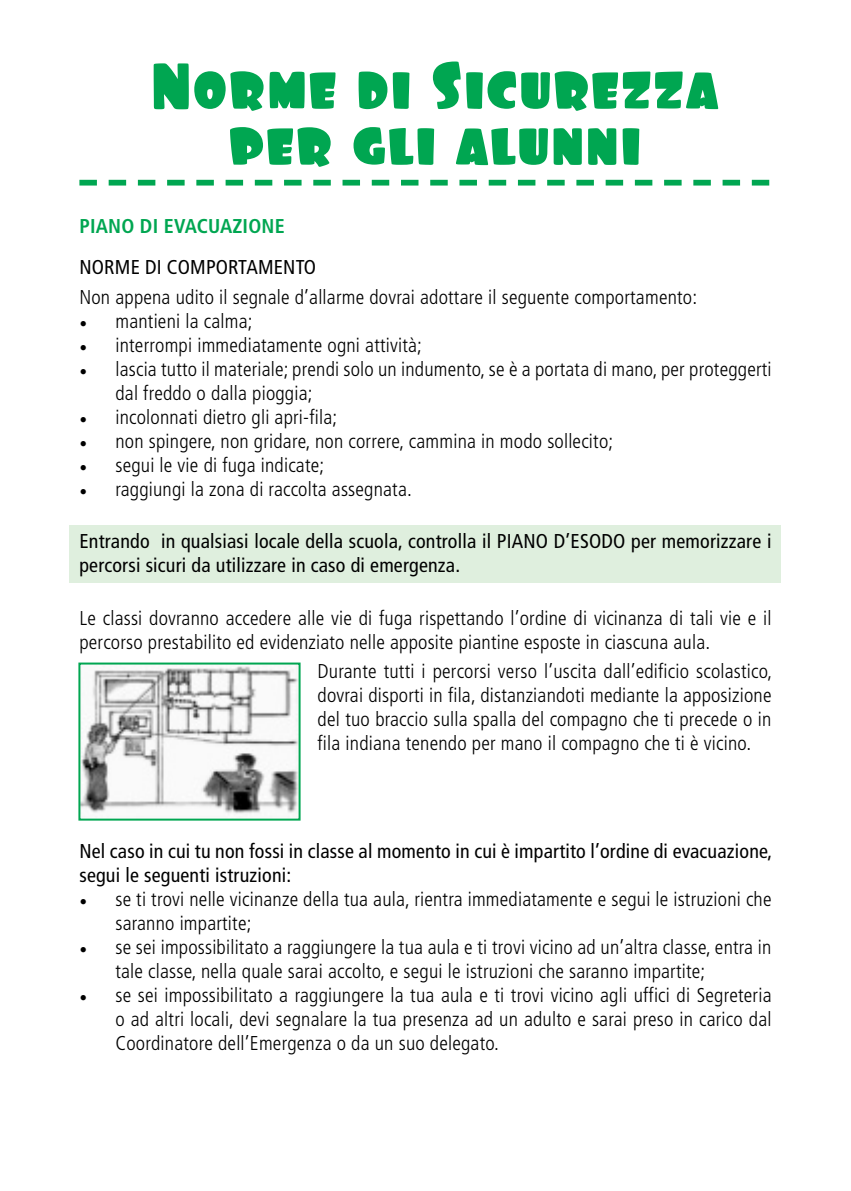
<style>
.page{position:relative;width:851px;height:1191px;background:#fff}
.page>*{position:absolute;margin:0;border:0;box-sizing:border-box;transform-origin:0 0}
.t1{font:66px/56px "Foo";letter-spacing:.01em;color:#00a651;text-align:center}
.t2{font:300 condensed 20px/24px "Frutiger LT Std";letter-spacing:.01em;color:#000}
.t3{font:condensed 20px/24px "Frutiger LT Std";letter-spacing:.01em;color:#000}
.t4{font:700 condensed 20px "Frutiger LT Std";letter-spacing:.01em;color:#00a651}
.s1{font-family:"Minion Pro";font-weight:400;font-stretch:normal}
</style>
<div class="page">
<div style="left:69px;top:525px;width:711px;height:58px;background:#dfefde"></div>
<svg style="left:79px;top:180px;width:690px;height:5px"></svg>
<img style="left:81px;top:666px;width:216px;height:148px">
<div style="left:78px;top:662px;width:222px;height:158px;border:2px solid #00a651"></div>
<h1 class="t1" style="left:151px;top:59px;width:570px">Norme di Sicurezza per gli alunni</h1>
<p class="t4" style="left:79px;top:214px;width:207px">PIANO DI EVACUAZIONE</p>
<p class="t3" style="left:79px;top:255px;width:238px">NORME DI COMPORTAMENTO</p>
<p class="t2" style="left:79px;top:285px;width:619px">Non appena udito il segnale d’allarme dovrai adottare il seguente comportamento:</p>
<p class="t2" style="left:79px;top:309px;width:175px"><span class="s1">•</span> mantieni la calma;</p>
<p class="t2" style="left:79px;top:333px;width:344px"><span class="s1">•</span> interrompi immediatamente ogni attività;</p>
<p class="t2" style="left:115px;top:357px;width:657px;text-indent:-36px"><span class="s1">•</span> lascia tutto il materiale; prendi solo un indumento, se è a portata di mano, per proteggerti dal freddo o dalla pioggia;</p>
<p class="t2" style="left:79px;top:405px;width:259px"><span class="s1">•</span> incolonnati dietro gli apri-fila;</p>
<p class="t2" style="left:79px;top:429px;width:535px"><span class="s1">•</span> non spingere, non gridare, non correre, cammina in modo sollecito;</p>
<p class="t2" style="left:79px;top:453px;width:246px"><span class="s1">•</span> segui le vie di fuga indicate;</p>
<p class="t2" style="left:79px;top:477px;width:334px"><span class="s1">•</span> raggiungi la zona di raccolta assegnata.</p>
<p class="t3" style="left:79px;top:529px;width:693px">Entrando in qualsiasi locale della scuola, controlla il PIANO D’ESODO per memorizzare i percorsi sicuri da utilizzare in caso di emergenza.</p>
<p class="t2" style="left:79px;top:606px;width:693px">Le classi dovranno accedere alle vie di fuga rispettando l’ordine di vicinanza di tali vie e il percorso prestabilito ed evidenziato nelle apposite piantine esposte in ciascuna aula.</p>
<p class="t2" style="left:317px;top:660px;width:456px;text-align:justify">Durante tutti i percorsi verso l’uscita dall’edificio scolastico, dovrai disporti in fila, distanziandoti mediante la apposizione del tuo braccio sulla spalla del compagno che ti precede o in fila indiana tenendo per mano il compagno che ti è vicino.</p>
<p class="t3" style="left:79px;top:839px;width:694px">Nel caso in cui tu non fossi in classe al momento in cui è impartito l’ordine di evacuazione, segui le seguenti istruzioni:</p>
<p class="t2" style="left:115px;top:887px;width:657px;text-indent:-36px"><span class="s1">•</span> se ti trovi nelle vicinanze della tua aula, rientra immediatamente e segui le istruzioni che saranno impartite;</p>
<p class="t2" style="left:115px;top:935px;width:657px;text-indent:-36px"><span class="s1">•</span> se sei impossibilitato a raggiungere la tua aula e ti trovi vicino ad un’altra classe, entra in tale classe, nella quale sarai accolto, e segui le istruzioni che saranno impartite;</p>
<p class="t2" style="left:115px;top:983px;width:657px;text-align:justify;text-indent:-36px"><span class="s1">•</span> se sei impossibilitato a raggiungere la tua aula e ti trovi vicino agli uffici di Segreteria o ad altri locali, devi segnalare la tua presenza ad un adulto e sarai preso in carico dal Coordinatore dell’Emergenza o da un suo delegato.</p>
</div>
